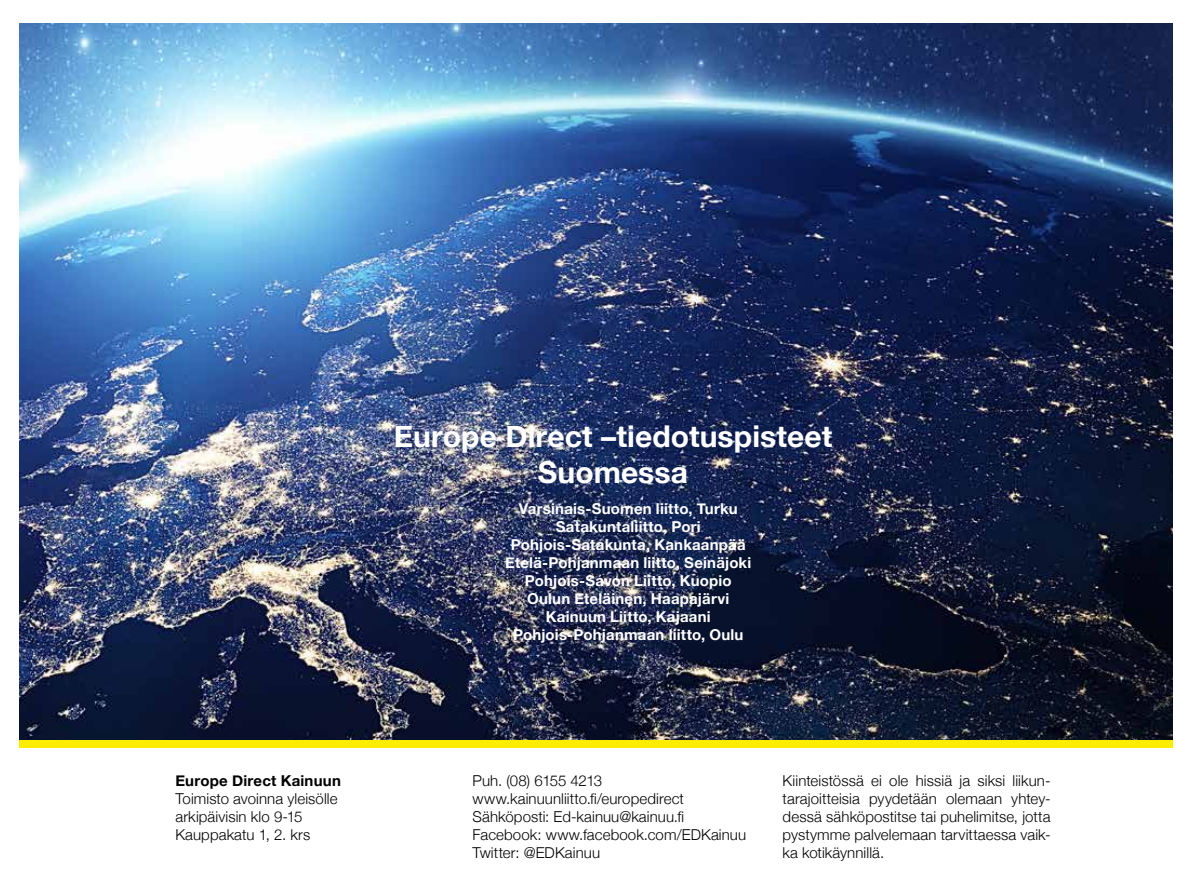
<style>
.page{position:relative;width:1191px;height:893px;background:#fff}
.page>*{position:absolute;margin:0;border:0;box-sizing:border-box;transform-origin:0 0}
.t1{font:700 30px/36px "Helvetica Neue";letter-spacing:.005em;color:#fff;text-align:center}
.t2{font:300 15px/18px "Helvetica Neue";letter-spacing:.005em;color:#000}
.t3{font:700 15px/18px "Helvetica Neue";letter-spacing:.015em;color:#fff;text-align:center}
.t4{font:700 15px "Helvetica Neue";letter-spacing:.015em;color:#000}
</style>
<div class="page">
<img style="left:19px;top:23px;width:1153px;height:717px">
<div style="left:19px;top:740px;width:1153px;height:8px;background:#ffed00"></div>
<p class="t4" style="left:175px;top:769px;width:167px">Europe Direct Kainuun</p>
<p class="t2" style="left:175px;top:788px;width:164px">Toimisto avoinna yleisölle arkipäivisin klo 9-15<br>Kauppakatu 1, 2. krs</p>
<h1 class="t1" style="left:394px;top:419px;width:440px">Europe Direct –tiedotuspisteet<br>Suomessa</h1>
<p class="t3" style="left:505px;top:500px;width:248px">Varsinais-Suomen liitto, Turku<br>Satakuntaliitto, Pori<br>Pohjois-Satakunta, Kankaanpää<br>Etelä-Pohjanmaan liitto, Seinäjoki<br>Pohjois-Savon Liitto, Kuopio<br>Oulun Eteläinen, Haapajärvi<br>Kainuun Liitto, Kajaani<br>Pohjois-Pohjanmaan liitto, Oulu</p>
<p class="t2" style="left:472px;top:770px;width:275px">Puh. (08) 6155 4213 www.kainuunliitto.fi/europedirect<br>Sähköposti: Ed-kainuu@kainuu.fi<br>Facebook: www.facebook.com/EDKainuu<br>Twitter: @EDKainuu</p>
<p class="t2" style="left:782px;top:770px;width:269px;text-align:justify">Kiinteistössä ei ole hissiä ja siksi liikun&shy;tarajoitteisia pyydetään olemaan yhtey&shy;dessä sähköpostitse tai puhelimitse, jotta pystymme palvelemaan tarvittaessa vaik&shy;ka kotikäynnillä.</p>
</div>
